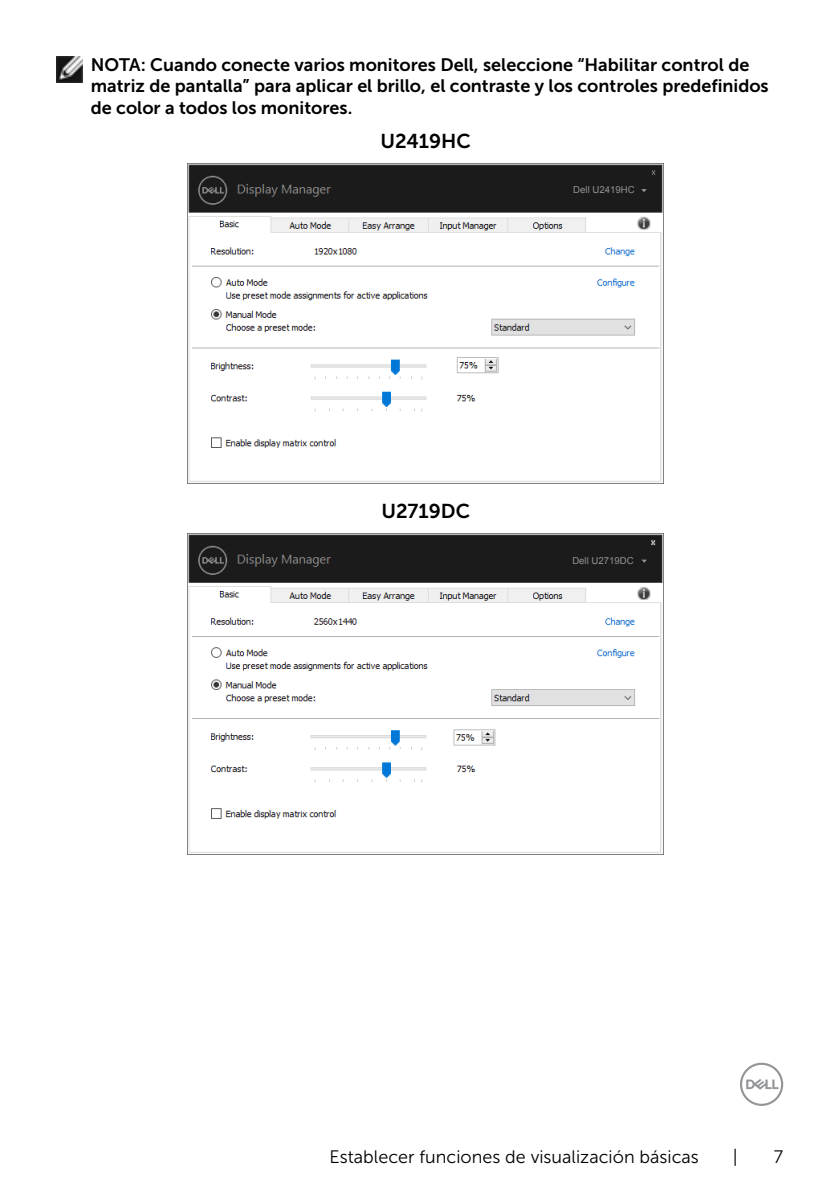
<style>
.page{position:relative;width:840px;height:1191px;background:#fff}
.page>*{position:absolute;margin:0;border:0;box-sizing:border-box;transform-origin:0 0}
.t1{font:20px "Museo Sans For Dell 700";color:#000}
.t2{font:18px/21.6px "Museo Sans For Dell 700";color:#000}
.t3{font:18px "Museo Sans For Dell 300";color:#000}
.t4{font:9.6px "Arial";color:#939393}
</style>
<div class="page">
<svg style="left:740px;top:1062px;width:42px;height:44px"></svg>
<img style="left:57px;top:57px;width:25px;height:25px">
<img style="left:187px;top:163px;width:476px;height:321px">
<div style="left:531px;top:184px;width:117px;height:11px;background:#1b1b1b"></div>
<img style="left:188px;top:534px;width:475px;height:319px">
<div style="left:531px;top:554px;width:117px;height:11px;background:#1b1b1b"></div>
<svg style="left:641px;top:559px;width:5px;height:4px"></svg>
<p class="t2" style="left:91px;top:54px;width:679px">NOTA: Cuando conecte varios monitores Dell, seleccione “Habilitar control de matriz de pantalla” para aplicar el brillo, el contraste y los controles predefinidos de color a todos los monitores.</p>
<p class="t1" style="left:380px;top:130px;width:92px">U2419HC</p>
<p class="t4" style="left:573px;top:183px;width:63px">Dell U2419HC</p>
<p class="t1" style="left:381px;top:500px;width:90px">U2719DC</p>
<p class="t4" style="left:572px;top:554px;width:63px">Dell U2719DC</p>
<p class="t3" style="left:329px;top:1146px;width:370px">Establecer funciones de visualización básicas</p>
<p class="t3" style="left:732px;top:1146px;width:6px">|</p>
<p class="t3" style="left:773px;top:1146px;width:11px">7</p>
</div>
